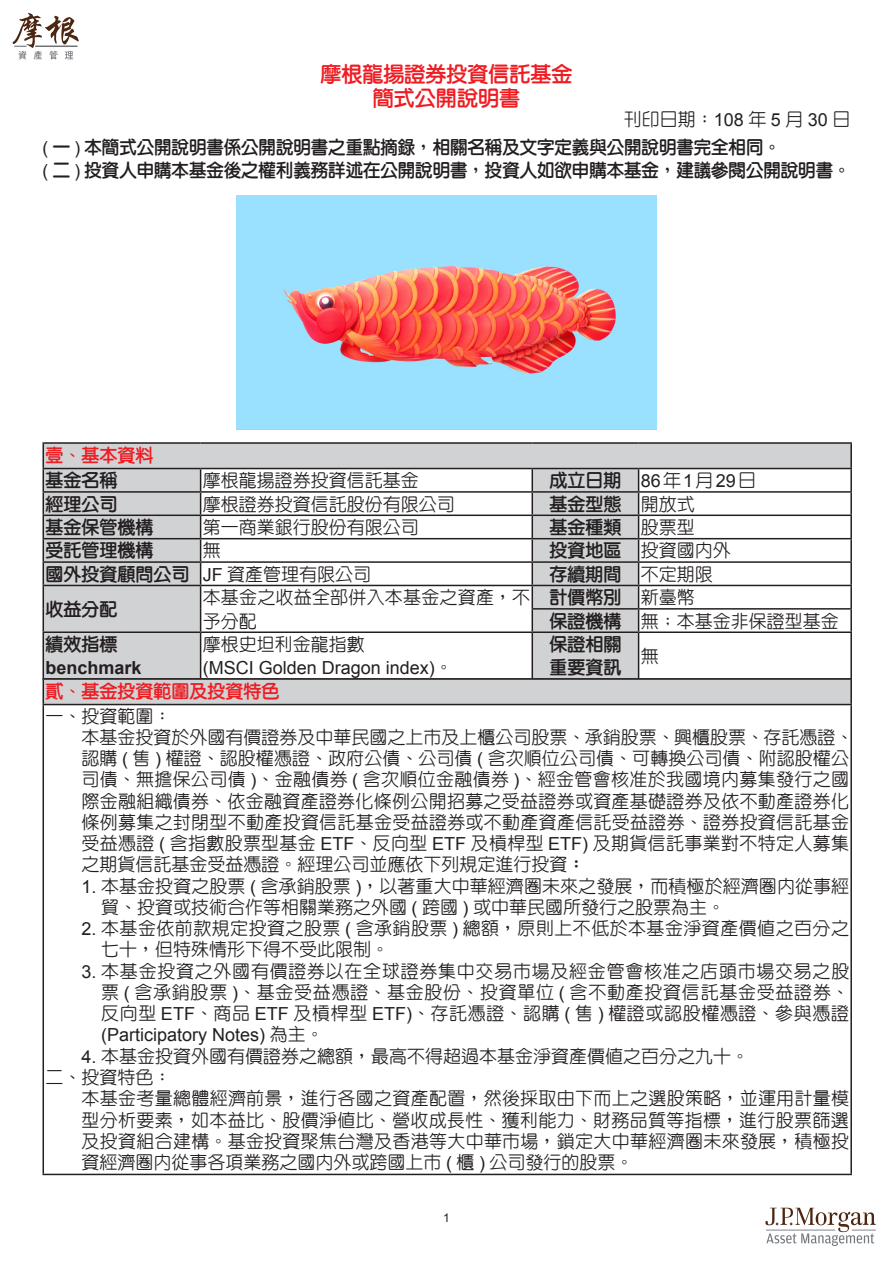
<style>
.page{position:relative;width:893px;height:1263px;background:#fff}
.page>*{position:absolute;margin:0;border:0;box-sizing:border-box;transform-origin:0 0}
.t1{font:800 21px "AR Yuan B5";color:#ee1d23}
.t2{font:500 18px/21.3px "AR Yuan B5";letter-spacing:.005em;color:#231f20}
.t3{font:800 18px "AR Yuan B5";color:#231f20}
.t4{font:500 18px/21.3px "AR Yuan B5";letter-spacing:.025em;color:#231f20}
.t5{font:18px "Arial";color:#231f20}
.t6{font:800 18px "AR Yuan B5";color:#ee1d23}
.t7{font:700 18px "Arial";color:#231f20}
.t8{font:12px "Arial";color:#231f20}
.s1{font-family:"Arial";font-weight:400}
.s2{font-family:"AR Yuan B5";font-weight:500}
</style>
<div class="page">
<svg style="left:13px;top:13px;width:66px;height:47px"></svg>
<hr style="left:36px;top:46px;width:41px;height:1px;background:#717275">
<svg style="left:765px;top:1208px;width:111px;height:38px"></svg>
<svg style="left:44px;top:444px;width:806px;height:234px"></svg>
<hr style="left:43px;top:442px;width:158px;height:2px;background:#231f20">
<hr style="left:201px;top:442px;width:331px;height:2px;background:#231f20">
<hr style="left:532px;top:442px;width:107px;height:2px;background:#231f20">
<hr style="left:639px;top:442px;width:213px;height:2px;background:#231f20">
<hr style="left:850px;top:444px;width:2px;height:24px;background:#231f20">
<hr style="left:43px;top:468px;width:158px;height:1px;background:#231f20">
<hr style="left:201px;top:468px;width:331px;height:1px;background:#231f20">
<hr style="left:532px;top:468px;width:107px;height:1px;background:#231f20">
<hr style="left:531px;top:469px;width:2px;height:22px;background:#231f20">
<hr style="left:639px;top:468px;width:213px;height:1px;background:#231f20">
<hr style="left:850px;top:469px;width:2px;height:22px;background:#231f20">
<hr style="left:43px;top:491px;width:158px;height:2px;background:#231f20">
<hr style="left:201px;top:491px;width:331px;height:2px;background:#231f20">
<hr style="left:532px;top:491px;width:107px;height:2px;background:#231f20">
<hr style="left:531px;top:493px;width:2px;height:21px;background:#231f20">
<hr style="left:639px;top:491px;width:213px;height:2px;background:#231f20">
<hr style="left:850px;top:493px;width:2px;height:21px;background:#231f20">
<hr style="left:43px;top:514px;width:158px;height:2px;background:#231f20">
<hr style="left:201px;top:514px;width:331px;height:2px;background:#231f20">
<hr style="left:532px;top:514px;width:107px;height:2px;background:#231f20">
<hr style="left:531px;top:516px;width:2px;height:22px;background:#231f20">
<hr style="left:639px;top:514px;width:213px;height:2px;background:#231f20">
<hr style="left:850px;top:516px;width:2px;height:22px;background:#231f20">
<hr style="left:43px;top:538px;width:158px;height:1px;background:#231f20">
<hr style="left:201px;top:538px;width:331px;height:1px;background:#231f20">
<hr style="left:532px;top:538px;width:107px;height:1px;background:#231f20">
<hr style="left:531px;top:539px;width:2px;height:22px;background:#231f20">
<hr style="left:639px;top:538px;width:213px;height:1px;background:#231f20">
<hr style="left:850px;top:539px;width:2px;height:22px;background:#231f20">
<hr style="left:43px;top:561px;width:158px;height:2px;background:#231f20">
<hr style="left:201px;top:561px;width:331px;height:2px;background:#231f20">
<hr style="left:532px;top:561px;width:107px;height:2px;background:#231f20">
<hr style="left:531px;top:563px;width:2px;height:22px;background:#231f20">
<hr style="left:639px;top:561px;width:213px;height:2px;background:#231f20">
<hr style="left:850px;top:563px;width:2px;height:22px;background:#231f20">
<hr style="left:43px;top:585px;width:158px;height:1px;background:#231f20">
<hr style="left:201px;top:585px;width:331px;height:1px;background:#231f20">
<hr style="left:532px;top:585px;width:107px;height:1px;background:#231f20">
<hr style="left:531px;top:586px;width:2px;height:22px;background:#231f20">
<hr style="left:639px;top:585px;width:213px;height:1px;background:#231f20">
<hr style="left:850px;top:586px;width:2px;height:22px;background:#231f20">
<svg style="left:43px;top:444px;width:1px;height:187px"></svg>
<svg style="left:200px;top:469px;width:1px;height:162px"></svg>
<hr style="left:531px;top:608px;width:108px;height:2px;background:#231f20">
<hr style="left:531px;top:610px;width:2px;height:21px;background:#231f20">
<hr style="left:639px;top:608px;width:213px;height:2px;background:#231f20">
<svg style="left:638px;top:469px;width:1px;height:162px"></svg>
<hr style="left:850px;top:610px;width:2px;height:21px;background:#231f20">
<hr style="left:43px;top:631px;width:158px;height:2px;background:#231f20">
<hr style="left:43px;top:633px;width:1px;height:45px;background:#231f20">
<hr style="left:201px;top:631px;width:331px;height:2px;background:#231f20">
<hr style="left:200px;top:633px;width:1px;height:45px;background:#231f20">
<hr style="left:532px;top:631px;width:107px;height:2px;background:#231f20">
<hr style="left:531px;top:633px;width:2px;height:45px;background:#231f20">
<hr style="left:639px;top:631px;width:213px;height:2px;background:#231f20">
<hr style="left:638px;top:633px;width:1px;height:45px;background:#231f20">
<hr style="left:850px;top:633px;width:2px;height:45px;background:#231f20">
<div style="left:43px;top:679px;width:808px;height:25px;background:#d1d2d4"></div>
<hr style="left:43px;top:678px;width:809px;height:2px;background:#231f20">
<svg style="left:43px;top:680px;width:1px;height:24px"></svg>
<hr style="left:850px;top:680px;width:2px;height:24px;background:#231f20">
<hr style="left:43px;top:704px;width:809px;height:1px;background:#231f20">
<hr style="left:43px;top:705px;width:1px;height:469px;background:#231f20">
<hr style="left:850px;top:705px;width:2px;height:469px;background:#231f20">
<hr style="left:43px;top:1174px;width:809px;height:1px;background:#231f20">
<img style="left:236px;top:196px;width:421px;height:233px">
<p class="t1" style="left:320px;top:64px;width:254px">摩根龍揚證券投資信託基金</p>
<p class="t1" style="left:373px;top:87px;width:149px">簡式公開說明書</p>
<p class="t2" style="left:624px;top:109px;width:228px">刊印日期：<span class="s1">108</span> 年 <span class="s1">5</span> 月 <span class="s1">30</span> 日</p>
<p class="t3" style="left:43px;top:138px;width:740px"><span class="s1">(</span> 一 <span class="s1">)</span> 本簡式公開說明書係公開說明書之重點摘錄，相關名稱及文字定義與公開說明書完全相同。</p>
<p class="t3" style="left:43px;top:162px;width:809px"><span class="s1">(</span> 二 <span class="s1">)</span> 投資人申購本基金後之權利義務詳述在公開說明書，投資人如欲申購本基金，建議參閱公開說明書。</p>
<p class="t6" style="left:45px;top:447px;width:110px">壹、基本資料</p>
<p class="t3" style="left:45px;top:471px;width:74px">基金名稱</p>
<p class="t2" style="left:203px;top:470px;width:217px">摩根龍揚證券投資信託基金</p>
<p class="t3" style="left:549px;top:471px;width:73px">成立日期</p>
<p class="t5" style="left:641px;top:469px;width:117px">86 <span class="s2">年</span> 1 <span class="s2">月</span> 29 <span class="s2">日</span></p>
<p class="t3" style="left:45px;top:495px;width:74px">經理公司</p>
<p class="t2" style="left:203px;top:493px;width:253px">摩根證券投資信託股份有限公司</p>
<p class="t3" style="left:549px;top:495px;width:73px">基金型態</p>
<p class="t2" style="left:641px;top:493px;width:55px">開放式</p>
<p class="t3" style="left:45px;top:518px;width:110px">基金保管機構</p>
<p class="t2" style="left:203px;top:516px;width:217px">第一商業銀行股份有限公司</p>
<p class="t3" style="left:549px;top:518px;width:73px">基金種類</p>
<p class="t2" style="left:641px;top:516px;width:55px">股票型</p>
<p class="t3" style="left:45px;top:542px;width:110px">受託管理機構</p>
<p class="t2" style="left:203px;top:540px;width:19px">無</p>
<p class="t3" style="left:549px;top:542px;width:73px">投資地區</p>
<p class="t2" style="left:641px;top:540px;width:91px">投資國內外</p>
<p class="t3" style="left:45px;top:565px;width:146px">國外投資顧問公司</p>
<p class="t2" style="left:203px;top:563px;width:170px"><span class="s1">JF</span> 資產管理有限公司</p>
<p class="t3" style="left:549px;top:565px;width:73px">存續期間</p>
<p class="t2" style="left:641px;top:563px;width:73px">不定期限</p>
<p class="t3" style="left:45px;top:600px;width:74px">收益分配</p>
<p class="t2" style="left:203px;top:586px;width:329px;line-height:23.4px">本基金之收益全部併入本基金之資產，不予分配</p>
<p class="t3" style="left:549px;top:588px;width:73px">計價幣別</p>
<p class="t2" style="left:641px;top:587px;width:55px">新臺幣</p>
<p class="t3" style="left:549px;top:612px;width:73px">保證機構</p>
<p class="t2" style="left:641px;top:610px;width:199px">無；本基金非保證型基金</p>
<p class="t3" style="left:45px;top:635px;width:74px">績效指標</p>
<p class="t7" style="left:45px;top:656px;width:98px">benchmark</p>
<p class="t2" style="left:203px;top:633px;width:163px">摩根史坦利金龍指數</p>
<p class="t5" style="left:203px;top:656px;width:252px">(MSCI Golden Dragon index)<span class="s2">。</span></p>
<p class="t3" style="left:549px;top:635px;width:73px">保證相關</p>
<p class="t3" style="left:549px;top:658px;width:73px">重要資訊</p>
<p class="t2" style="left:641px;top:645px;width:19px">無</p>
<p class="t6" style="left:45px;top:683px;width:235px">貳、基金投資範圍及投資特色</p>
<p class="t2" style="left:45px;top:705px;width:128px">一、投資範圍：</p>
<p class="t2" style="left:82px;top:726px;width:773px">本基金投資於外國有價證券及中華民國之上市及上櫃公司股票、承銷股票、興櫃股票、存託憑證、認購 <span class="s1">(</span> 售 <span class="s1">)</span> 權證、認股權憑證、政府公債、公司債 <span class="s1">(</span> 含次順位公司債、可轉換公司債、附認股權公司債、無擔保公司債 <span class="s1">)</span>、金融債券 <span class="s1">(</span> 含次順位金融債券 <span class="s1">)</span>、經金管會核准於我國境內募集發行之國際金融組織債券、依金融資產證券化條例公開招募之受益證券或資產基礎證券及依不動產證券化條例募集之封閉型不動產投資信託基金受益證券或不動產資產信託受益證券、證券投資信託基金受益憑證 <span class="s1">(</span> 含指數股票型基金 <span class="s1">ETF</span>、反向型 <span class="s1">ETF</span> 及槓桿型 <span class="s1">ETF)</span> 及期貨信託事業對不特定人募集之期貨信託基金受益憑證。經理公司並應依下列規定進行投資︰</p>
<p class="t2" style="left:101px;top:875px;width:750px;text-indent:-20px"><span class="s1">1.</span> 本基金投資之股票 <span class="s1">(</span> 含承銷股票 <span class="s1">)</span>，以著重大中華經濟圈未來之發展，而積極於經濟圈內從事經貿、投資或技術合作等相關業務之外國 <span class="s1">(</span> 跨國 <span class="s1">)</span> 或中華民國所發行之股票為主。</p>
<p class="t4" style="left:101px;top:918px;width:749px;text-indent:-20px"><span class="s1">2.</span> 本基金依前款規定投資之股票 <span class="s1">(</span> 含承銷股票 <span class="s1">)</span> 總額，原則上不低於本基金淨資產價值之百分之七十，但特殊情形下得不受此限制。</p>
<p class="t2" style="left:101px;top:960px;width:750px;text-align:justify;text-indent:-20px"><span class="s1">3.</span> 本基金投資之外國有價證券以在全球證券集中交易市場及經金管會核准之店頭市場交易之股票 <span class="s1">(</span> 含承銷股票 <span class="s1">)</span>、基金受益憑證、基金股份、投資單位 <span class="s1">(</span> 含不動產投資信託基金受益證券、反向型 <span class="s1">ETF</span>、商品 <span class="s1">ETF</span> 及槓桿型 <span class="s1">ETF)</span>、存託憑證、認購 <span class="s1">(</span> 售 <span class="s1">)</span> 權證或認股權憑證、參與憑證<span class="s1">(Participatory Notes)</span> 為主。</p>
<p class="t2" style="left:82px;top:1045px;width:669px"><span class="s1">4.</span> 本基金投資外國有價證券之總額，最高不得超過本基金淨資產價值之百分之九十。</p>
<p class="t2" style="left:45px;top:1066px;width:128px">二、投資特色：</p>
<p class="t2" style="left:82px;top:1088px;width:769px;text-align:justify">本基金考量總體經濟前景，進行各國之資產配置，然後採取由下而上之選股策略，並運用計量模型分析要素，如本益比、股價淨值比、營收成長性、獲利能力、財務品質等指標，進行股票篩選及投資組合建構。基金投資聚焦台灣及香港等大中華市場，鎖定大中華經濟圈未來發展，積極投資經濟圈內從事各項業務之國內外或跨國上市 <span class="s1">(</span> 櫃 <span class="s1">)</span> 公司發行的股票。</p>
<p class="t8" style="left:443px;top:1210px;width:8px">1</p>
</div>
